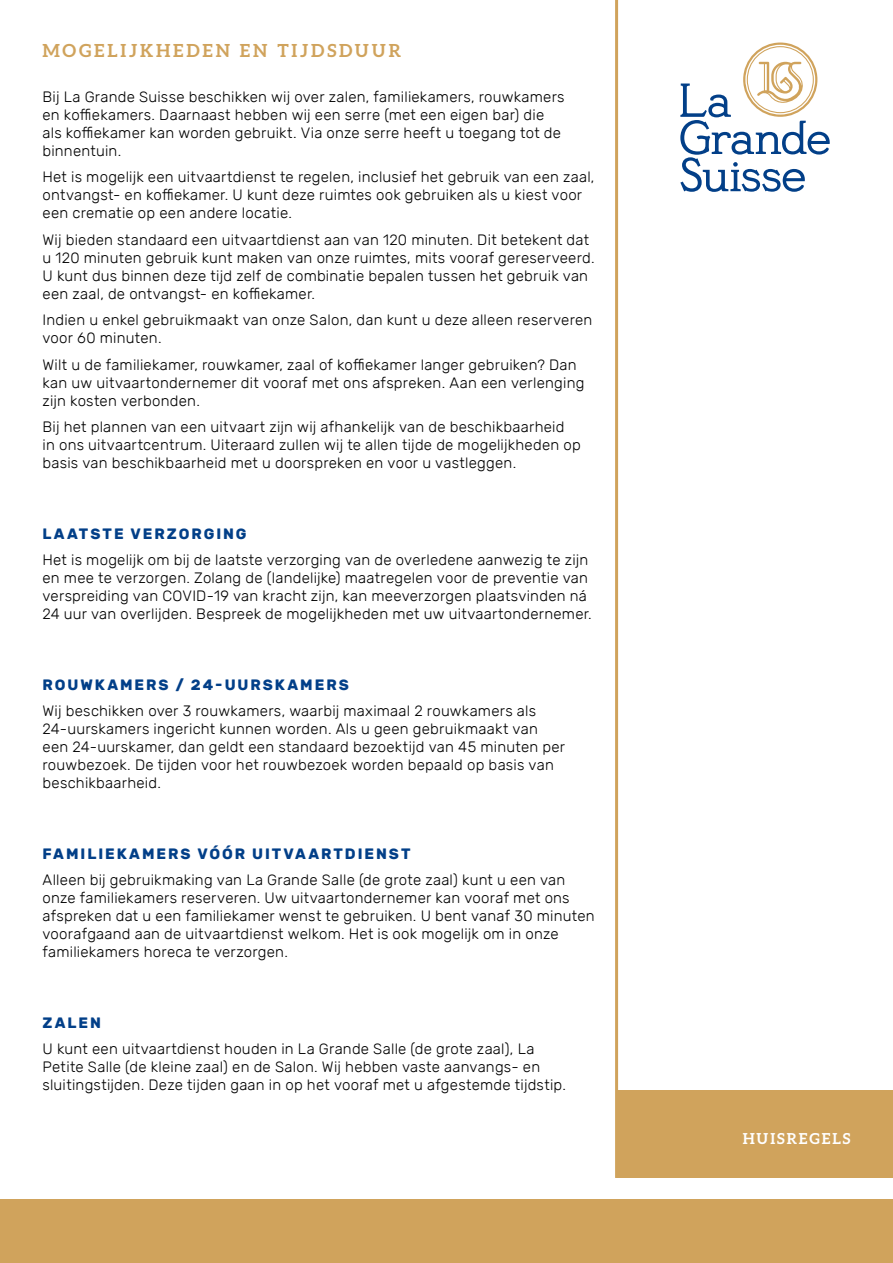
<style>
.page{position:relative;width:893px;height:1263px;background:#fff}
.page>*{position:absolute;margin:0;border:0;box-sizing:border-box;transform-origin:0 0}
.t1{font:700 18px "Aleo";letter-spacing:.155em;color:#d0a35c}
.t2{font:700 15.15px "Aleo";letter-spacing:.125em;color:#fff}
.t3{font:300 15px/18px "Rubik";letter-spacing:.015em;color:#000}
.t4{font:700 15px "Rubik";letter-spacing:.13em;color:#023f88}
</style>
<div class="page">
<div style="left:0;top:1199px;width:893px;height:64px;background:#d0a35c"></div>
<div style="left:617px;top:1091px;width:276px;height:87px;background:#d0a35c"></div>
<hr style="left:615px;top:0;width:3px;height:1178px;background:#d0a35c">
<svg style="left:680px;top:43px;width:150px;height:149px"></svg>
<p class="t1" style="left:43px;top:40px;width:360px">MOGELIJKHEDEN EN TIJDSDUUR</p>
<p class="t3" style="left:43px;top:87px;width:524px">Bij La Grande Suisse beschikken wij over zalen, familiekamers, rouwkamers en koffiekamers. Daarnaast hebben wij een serre (met een eigen bar) die als koffiekamer kan worden gebruikt. Via onze serre heeft u toegang tot de binnentuin.</p>
<p class="t3" style="left:43px;top:168px;width:553px">Het is mogelijk een uitvaartdienst te regelen, inclusief het gebruik van een zaal, ontvangst- en koffiekamer. U kunt deze ruimtes ook gebruiken als u kiest voor een crematie op een andere locatie.</p>
<p class="t3" style="left:43px;top:230px;width:554px">Wij bieden standaard een uitvaartdienst aan van 120 minuten. Dit betekent dat u 120 minuten gebruik kunt maken van onze ruimtes, mits vooraf gereserveerd.<br>U kunt dus binnen deze tijd zelf de combinatie bepalen tussen het gebruik van een zaal, de ontvangst- en koffiekamer.</p>
<p class="t3" style="left:43px;top:311px;width:551px">Indien u enkel gebruikmaakt van onze Salon, dan kunt u deze alleen reserveren voor 60 minuten.</p>
<p class="t3" style="left:43px;top:355px;width:543px">Wilt u de familiekamer, rouwkamer, zaal of koffiekamer langer gebruiken? Dan kan uw uitvaartondernemer dit vooraf met ons afspreken. Aan een verlenging zijn kosten verbonden.</p>
<p class="t3" style="left:43px;top:418px;width:540px">Bij het plannen van een uitvaart zijn wij afhankelijk van de beschikbaarheid<br>in ons uitvaartcentrum. Uiteraard zullen wij te allen tijde de mogelijkheden op basis van beschikbaarheid met u doorspreken en voor u vastleggen.</p>
<p class="t4" style="left:43px;top:525px;width:206px">LAATSTE VERZORGING</p>
<p class="t3" style="left:43px;top:551px;width:551px">Het is mogelijk om bij de laatste verzorging van de overledene aanwezig te zijn en mee te verzorgen. Zolang de (landelijke) maatregelen voor de preventie van verspreiding van COVID-19 van kracht zijn, kan meeverzorgen plaatsvinden ná 24 uur van overlijden. Bespreek de mogelijkheden met uw uitvaartondernemer.</p>
<p class="t4" style="left:43px;top:676px;width:308px">ROUWKAMERS / 24-UURSKAMERS</p>
<p class="t3" style="left:43px;top:702px;width:524px">Wij beschikken over 3 rouwkamers, waarbij maximaal 2 rouwkamers als 24-uurskamers ingericht kunnen worden. Als u geen gebruikmaakt van een 24-uurskamer, dan geldt een standaard bezoektijd van 45 minuten per rouwbezoek. De tijden voor het rouwbezoek worden bepaald op basis van beschikbaarheid.</p>
<p class="t4" style="left:43px;top:845px;width:370px">FAMILIEKAMERS VÓÓR UITVAARTDIENST</p>
<p class="t3" style="left:43px;top:871px;width:554px">Alleen bij gebruikmaking van La Grande Salle (de grote zaal) kunt u een van onze familiekamers reserveren. Uw uitvaartondernemer kan vooraf met ons afspreken dat u een familiekamer wenst te gebruiken. U bent vanaf 30 minuten voorafgaand aan de uitvaartdienst welkom. Het is ook mogelijk om in onze familiekamers horeca te verzorgen.</p>
<p class="t4" style="left:43px;top:1014px;width:60px">ZALEN</p>
<p class="t3" style="left:43px;top:1040px;width:525px">U kunt een uitvaartdienst houden in La Grande Salle (de grote zaal), La<br>Petite Salle (de kleine zaal) en de Salon. Wij hebben vaste aanvangs- en sluitingstijden. Deze tijden gaan in op het vooraf met u afgestemde tijdstip.</p>
<p class="t2" style="left:743px;top:1129px;width:109px">HUISREGELS</p>
</div>
